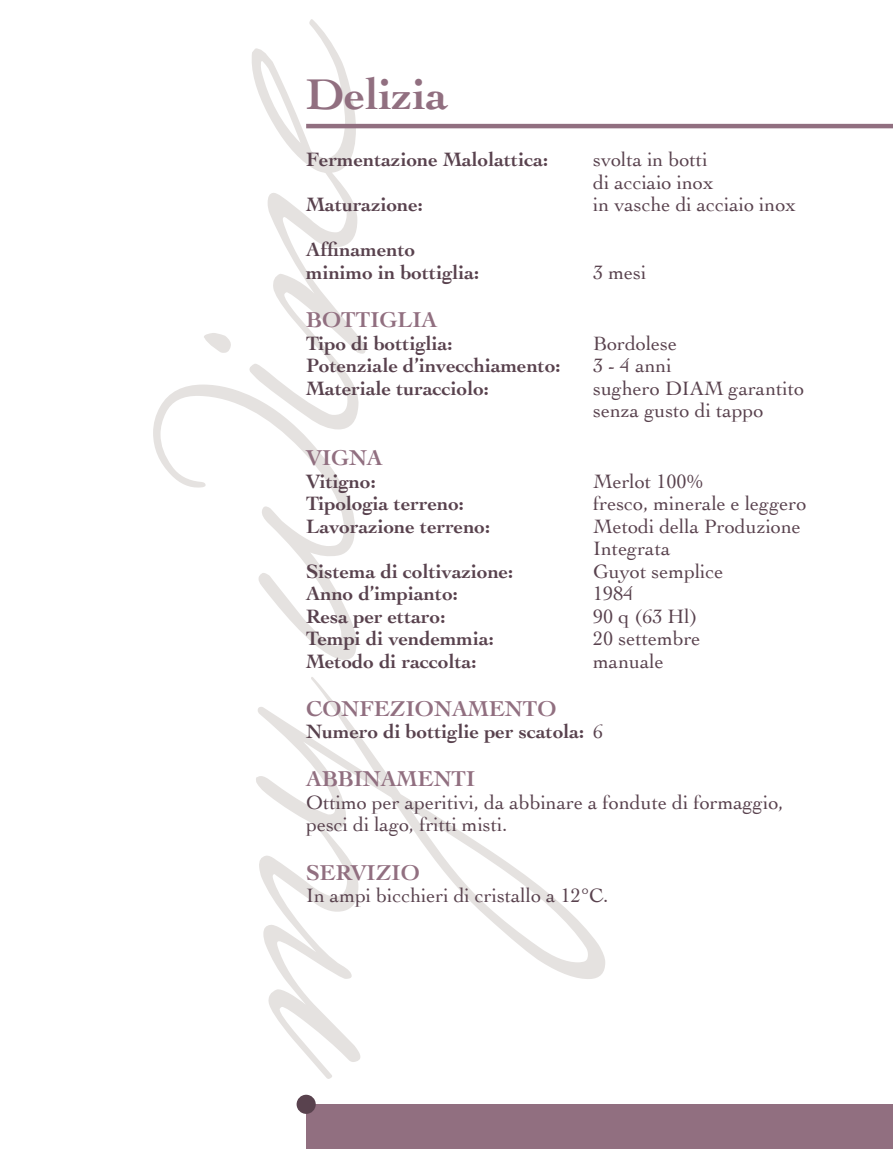
<style>
.page{position:relative;width:893px;height:1149px;background:#fff}
.page>*{position:absolute;margin:0;border:0;box-sizing:border-box;transform-origin:0 0}
.t1{font:700 45px "Cochin";color:#916f80}
.t2{font:700 22.5px "Cochin";color:#916f80}
.t3{font:20.25px/22.5px "Cochin";color:#59424e}
.t4{font:700 20.25px/22.5px "Cochin";color:#59424e}
.s1{font-weight:400}
</style>
<div class="page">
<svg style="left:153px;top:19px;width:452px;height:1059px"></svg>
<hr style="left:306px;top:124px;width:587px;height:4px;background:#916f80">
<div style="left:306px;top:1103px;width:587px;height:45px;background:#916f80"></div>
<div style="left:297px;top:1094px;width:19px;height:19px;background:#59424e;border-radius:50%"></div>
<h1 class="t1" style="left:306px;top:63px;width:143px">Delizia</h1>
<p class="t4" style="left:306px;top:147px;width:244px">Fermentazione Malolattica:</p>
<p class="t3" style="left:593px;top:147px;width:122px">svolta in botti di acciaio inox</p>
<p class="t4" style="left:306px;top:192px;width:119px">Maturazione:</p>
<p class="t3" style="left:593px;top:192px;width:204px">in vasche di acciaio inox</p>
<p class="t4" style="left:306px;top:237px;width:175px">Affinamento minimo in bottiglia:</p>
<p class="t3" style="left:593px;top:260px;width:55px">3 mesi</p>
<p class="t2" style="left:306px;top:304px;width:133px">BOTTIGLIA</p>
<p class="t4" style="left:306px;top:330px;width:148px">Tipo di bottiglia:</p>
<p class="t3" style="left:593px;top:331px;width:85px">Bordolese</p>
<p class="t4" style="left:306px;top:353px;width:256px">Potenziale d’invecchiamento:</p>
<p class="t3" style="left:593px;top:353px;width:80px">3 - 4 anni</p>
<p class="t4" style="left:306px;top:375px;width:184px">Materiale turacciolo:</p>
<p class="t3" style="left:593px;top:375px;width:213px">sughero DIAM garantito senza gusto di tappo</p>
<p class="t2" style="left:306px;top:442px;width:78px">VIGNA</p>
<p class="t4" style="left:306px;top:468px;width:71px">Vitigno:</p>
<p class="t3" style="left:593px;top:469px;width:112px">Merlot 100%</p>
<p class="t4" style="left:306px;top:491px;width:159px">Tipologia terreno:</p>
<p class="t3" style="left:593px;top:491px;width:215px">fresco, minerale e leggero</p>
<p class="t4" style="left:306px;top:513px;width:186px">Lavorazione terreno:</p>
<p class="t3" style="left:593px;top:514px;width:209px">Metodi della Produzione<br>Integrata</p>
<p class="t4" style="left:306px;top:558px;width:209px">Sistema di coltivazione:</p>
<p class="t3" style="left:593px;top:559px;width:132px">Guyot semplice</p>
<p class="t4" style="left:306px;top:581px;width:153px">Anno d’impianto:</p>
<p class="t3" style="left:593px;top:581px;width:42px">1984</p>
<p class="t4" style="left:306px;top:603px;width:141px">Resa per ettaro:</p>
<p class="t3" style="left:593px;top:604px;width:106px">90 q (63 Hl)</p>
<p class="t4" style="left:306px;top:626px;width:189px">Tempi di vendemmia:</p>
<p class="t3" style="left:593px;top:626px;width:109px">20 settembre</p>
<p class="t4" style="left:306px;top:648px;width:172px">Metodo di raccolta:</p>
<p class="t3" style="left:593px;top:648px;width:72px">manuale</p>
<p class="t2" style="left:306px;top:693px;width:252px">CONFEZIONAMENTO</p>
<p class="t4" style="left:306px;top:719px;width:299px">Numero di bottiglie per scatola: <span class="s1">6</span></p>
<p class="t2" style="left:306px;top:763px;width:171px">ABBINAMENTI</p>
<p class="t3" style="left:306px;top:790px;width:479px">Ottimo per aperitivi, da abbinare a fondute di formaggio, pesci di lago, fritti misti.</p>
<p class="t2" style="left:306px;top:856px;width:115px">SERVIZIO</p>
<p class="t3" style="left:306px;top:883px;width:304px">In ampi bicchieri di cristallo a 12°C.</p>
</div>
